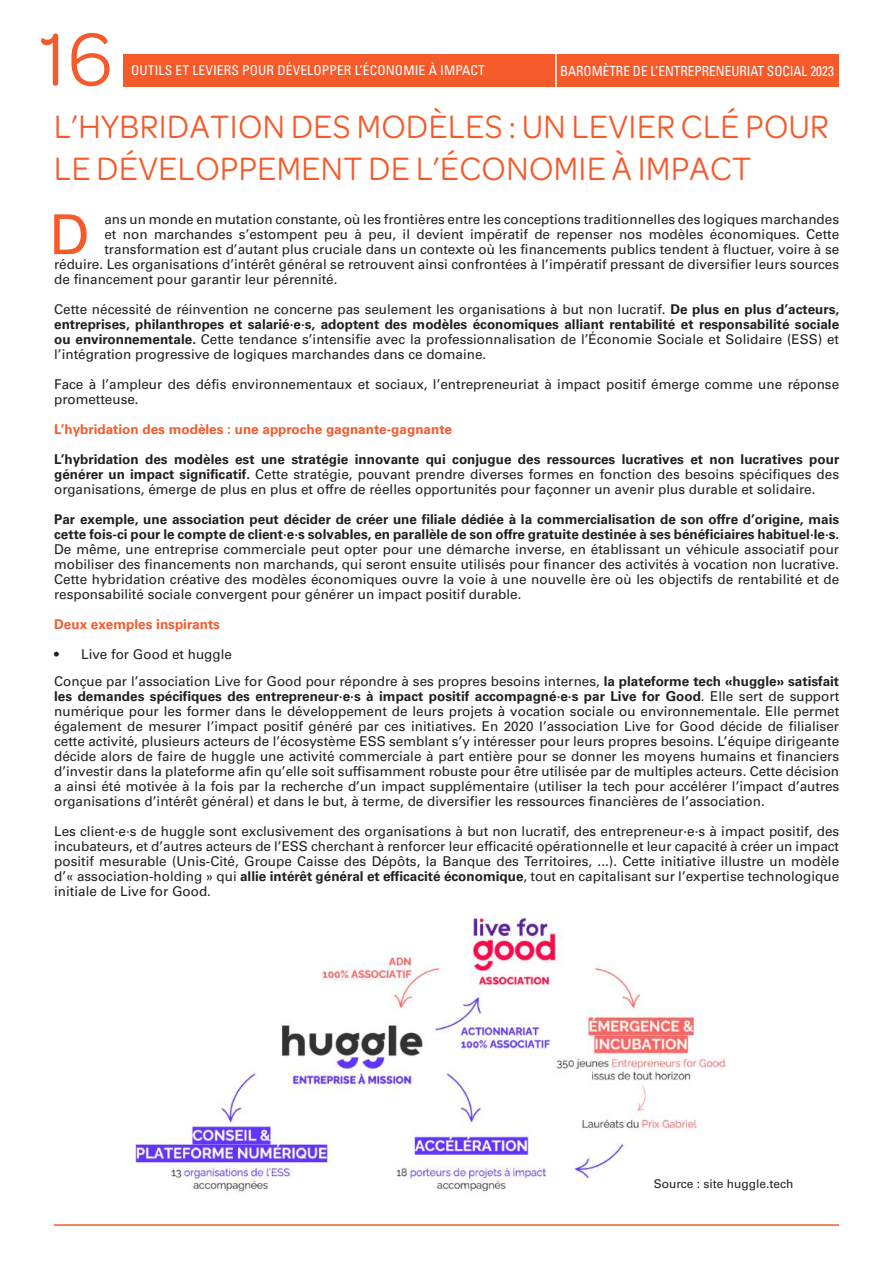
<style>
.page{position:relative;width:893px;height:1263px;background:#fff}
.page>*{position:absolute;margin:0;border:0;box-sizing:border-box;transform-origin:0 0}
.t1{font:79.5px "Omnes";color:#f55a2b}
.t2{font:55.05px "Univers LT 55 Rm";color:#f55a2b}
.t3{font:34.5px/41.4px "Omnes";letter-spacing:.015em;color:#f55a2b;scale:.95 1}
.t4{font:13.95px "Univers LT 57 Cn";color:#fff;scale:.95 1}
.t5{font:13.5px/15px "Univers LT 55 Rm";color:#241f1f}
.t6{font:13.5px/15px "Univers LT 65 Bd";color:#241f1f}
.t7{font:13.5px "Univers LT 65 Bd";color:#f55a2b}
.t8{font:13.5px "Univers LT 57 Cn";letter-spacing:.01em;color:#fff}
.t9{font:12px "Univers LT 55 Rm";color:#241f1f}
.s1{font-family:"Univers LT 65 Bd"}
.s2{font-family:"Univers LT 55 Rm"}
</style>
<div class="page">
<div style="left:123px;top:54px;width:716px;height:32px;background:#f55a2b"></div>
<hr style="left:555px;top:51px;width:2px;height:38px;background:#fff">
<hr style="left:54px;top:1224px;width:785px;height:2px;background:#f55a2b">
<img style="left:135px;top:918px;width:591px;height:274px">
<h1 class="t1" style="left:39px;top:15px;width:75px">16</h1>
<p class="t8" style="left:131px;top:62px;width:355px">OUTILS ET LEVIERS POUR DÉVELOPPER L’ÉCONOMIE À IMPACT</p>
<p class="t4" style="left:560px;top:62px;width:290px">BAROMÈTRE DE L’ENTREPRENEURIAT SOCIAL 2023</p>
<h3 class="t3" style="left:54px;top:106px;width:817px">L’HYBRIDATION DES MODÈLES : UN LEVIER CLÉ POUR<br>LE DÉVELOPPEMENT DE L’ÉCONOMIE À IMPACT</h3>
<h2 class="t2" style="left:49px;top:202px;width:41px">D</h2>
<p class="t5" style="left:104px;top:212px;width:736px">ans un monde en mutation constante, où les frontières entre les conceptions traditionnelles des logiques marchandes</p>
<p class="t5" style="left:104px;top:227px;width:736px">et non marchandes s’estompent peu à peu, il devient impératif de repenser nos modèles économiques. Cette</p>
<p class="t5" style="left:104px;top:242px;width:736px">transformation est d’autant plus cruciale dans un contexte où les financements publics tendent à fluctuer, voire à se</p>
<p class="t5" style="left:54px;top:257px;width:786px">réduire. Les organisations d’intérêt général se retrouvent ainsi confrontées à l’impératif pressant de diversifier leurs sources</p>
<p class="t5" style="left:54px;top:272px;width:285px">de financement pour garantir leur pérennité.</p>
<p class="t5" style="left:54px;top:302px;width:786px">Cette nécessité de réinvention ne concerne pas seulement les organisations à but non lucratif. <span class="s1">De plus en plus d’acteurs,</span></p>
<p class="t6" style="left:54px;top:317px;width:786px">entreprises, philanthropes et salarié·e·s, adoptent des modèles économiques alliant rentabilité et responsabilité sociale</p>
<p class="t5" style="left:54px;top:332px;width:786px"><span class="s1">ou environnementale.</span> Cette tendance s’intensifie avec la professionnalisation de l’Économie Sociale et Solidaire (ESS) et l’intégration progressive de logiques marchandes dans ce domaine.</p>
<p class="t5" style="left:54px;top:377px;width:786px">Face à l’ampleur des défis environnementaux et sociaux, l’entrepreneuriat à impact positif émerge comme une réponse prometteuse.</p>
<p class="t7" style="left:54px;top:421px;width:399px">L’hybridation des modèles : une approche gagnante-gagnante</p>
<p class="t6" style="left:54px;top:452px;width:786px">L’hybridation des modèles est une stratégie innovante qui conjugue des ressources lucratives et non lucratives pour</p>
<p class="t5" style="left:54px;top:467px;width:786px"><span class="s1">générer un impact significatif.</span> Cette stratégie, pouvant prendre diverses formes en fonction des besoins spécifiques des organisations, émerge de plus en plus et offre de réelles opportunités pour façonner un avenir plus durable et solidaire.</p>
<p class="t6" style="left:54px;top:512px;width:786px">Par exemple, une association peut décider de créer une filiale dédiée à la commercialisation de son offre d’origine, mais cette fois-ci pour le compte de client·e·s solvables, en parallèle de son offre gratuite destinée à ses bénéficiaires habituel·le·s.</p>
<p class="t5" style="left:54px;top:542px;width:786px;text-align:justify">De même, une entreprise commerciale peut opter pour une démarche inverse, en établissant un véhicule associatif pour mobiliser des financements non marchands, qui seront ensuite utilisés pour financer des activités à vocation non lucrative.<br>Cette hybridation créative des modèles économiques ouvre la voie à une nouvelle ère où les objectifs de rentabilité et de responsabilité sociale convergent pour générer un impact positif durable.</p>
<p class="t7" style="left:54px;top:616px;width:167px">Deux exemples inspirants</p>
<p class="t5" style="left:54px;top:641px;width:786px;line-height:27px">• Live for Good et huggle<br>Conçue par l’association Live for Good pour répondre à ses propres besoins internes, <span class="s1">la plateforme tech «huggle» satisfait</span></p>
<p class="t6" style="left:54px;top:689px;width:786px">les demandes spécifiques des entrepreneur·e·s à impact positif accompagné·e·s par Live for Good<span class="s2">. Elle sert de support</span></p>
<p class="t5" style="left:54px;top:704px;width:786px;text-align:justify">numérique pour les former dans le développement de leurs projets à vocation sociale ou environnementale. Elle permet également de mesurer l’impact positif généré par ces initiatives. En 2020 l’association Live for Good décide de filialiser cette activité, plusieurs acteurs de l’écosystème ESS semblant s’y intéresser pour leurs propres besoins. L’équipe dirigeante décide alors de faire de huggle une activité commerciale à part entière pour se donner les moyens humains et financiers d’investir dans la plateforme afin qu’elle soit suffisamment robuste pour être utilisée par de multiples acteurs. Cette décision a ainsi été motivée à la fois par la recherche d’un impact supplémentaire (utiliser la tech pour accélérer l’impact d’autres organisations d’intérêt général) et dans le but, à terme, de diversifier les ressources financières de l’association.</p>
<p class="t5" style="left:54px;top:824px;width:787px;text-align:justify">Les client·e·s de huggle sont exclusivement des organisations à but non lucratif, des entrepreneur·e·s à impact positif, des incubateurs, et d’autres acteurs de l’ESS cherchant à renforcer leur efficacité opérationnelle et leur capacité à créer un impact positif mesurable (Unis-Cité, Groupe Caisse des Dépôts, la Banque des Territoires, ...). Cette initiative illustre un modèle d’« association-holding » qui <span class="s1">allie intérêt général et efficacité économique</span>, tout en capitalisant sur l’expertise technologique initiale de Live for Good.</p>
<p class="t9" style="left:654px;top:1176px;width:141px">Source : site huggle.tech</p>
</div>
